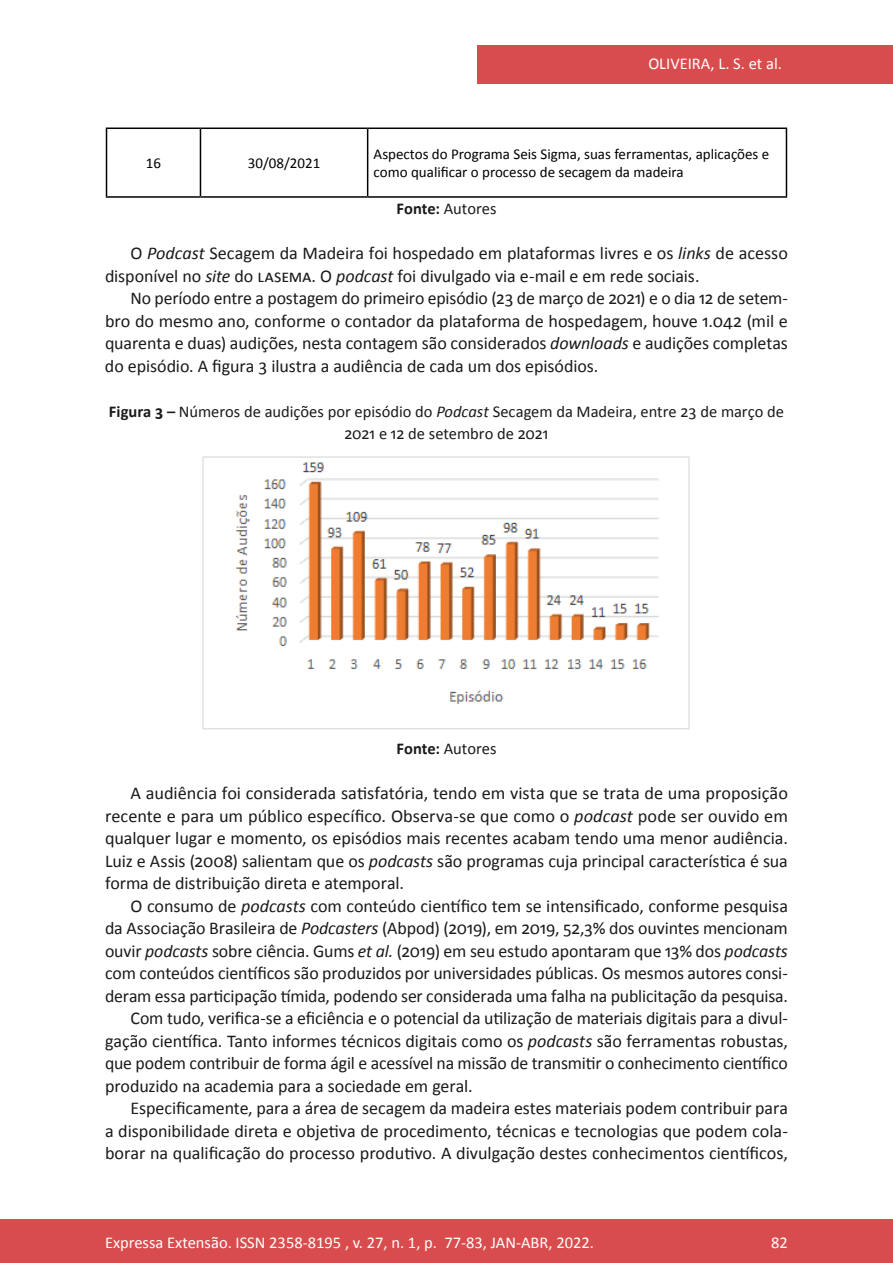
<style>
.page{position:relative;width:893px;height:1263px;background:#fff}
.page>*{position:absolute;margin:0;border:0;box-sizing:border-box;transform-origin:0 0}
.t1{font:18px/22.5px "Calibri";letter-spacing:-.005em;color:#1a1a1a;text-align:justify}
.t2{font:16.5px/22.5px "Calibri";color:#1a1a1a;text-align:center}
.t3{font:16.5px "Calibri";color:#fff}
.t4{font:15px/18px "Calibri";color:#000}
.s1{font-weight:700}
.s2{font-style:italic}
</style>
<div class="page">
<div style="left:477px;top:45px;width:416px;height:39px;background:#d94c4d"></div>
<div style="left:0;top:1219px;width:893px;height:44px;background:#d94c4d"></div>
<hr style="left:106px;top:128px;width:94px;height:1px;background:#000">
<hr style="left:106px;top:129px;width:1px;height:67px;background:#000">
<hr style="left:200px;top:128px;width:168px;height:1px;background:#000">
<hr style="left:200px;top:129px;width:1px;height:67px;background:#000">
<hr style="left:368px;top:128px;width:419px;height:1px;background:#000">
<hr style="left:367px;top:129px;width:1px;height:67px;background:#000">
<hr style="left:786px;top:129px;width:1px;height:67px;background:#000">
<hr style="left:106px;top:196px;width:94px;height:2px;background:#000">
<hr style="left:200px;top:196px;width:168px;height:2px;background:#000">
<hr style="left:368px;top:196px;width:419px;height:2px;background:#000">
<img style="left:202px;top:456px;width:488px;height:274px">
<p class="t3" style="left:648px;top:53px;width:135px">OLIVEIRA, L. S. et al.</p>
<p class="t4" style="left:146px;top:154px;width:17px">16</p>
<p class="t4" style="left:248px;top:154px;width:74px">30/08/2021</p>
<p class="t4" style="left:374px;top:145px;width:397px">Aspectos do Programa Seis Sigma, suas ferramentas, aplicações e como qualificar o processo de secagem da madeira</p>
<p class="t2" style="left:397px;top:198px;width:101px"><span class="s1">Fonte:</span> Autores</p>
<p class="t1" style="left:105px;top:242px;width:684px;text-indent:26px">O <span class="s2">Podcast</span> Secagem da Madeira foi hospedado em plataformas livres e os <span class="s2">links</span> de acesso disponível no <span class="s2">site</span> do LASEMA. O <span class="s2">podcast</span> foi divulgado via e-mail e em rede sociais.</p>
<p class="t1" style="left:105px;top:287px;width:684px;text-indent:26px">No período entre a postagem do primeiro episódio (23 de março de 2021) e o dia 12 de setem&shy;bro do mesmo ano, conforme o contador da plataforma de hospedagem, houve 1.042 (mil e quarenta e duas) audições, nesta contagem são considerados <span class="s2">downloads</span> e audições completas do episódio. A figura 3 ilustra a audiência de cada um dos episódios.</p>
<p class="t2" style="left:109px;top:400px;width:676px"><span class="s1">Figura 3 –</span> Números de audições por episódio do <span class="s2">Podcast</span> Secagem da Madeira, entre 23 de março de<br>2021 e 12 de setembro de 2021</p>
<p class="t2" style="left:397px;top:738px;width:101px"><span class="s1">Fonte:</span> Autores</p>
<p class="t1" style="left:105px;top:782px;width:684px;text-indent:26px">A audiência foi considerada satisfatória, tendo em vista que se trata de uma proposição recente e para um público específico. Observa-se que como o <span class="s2">podcast</span> pode ser ouvido em qualquer lugar e momento, os episódios mais recentes acabam tendo uma menor audiência.<br>Luiz e Assis (2008) salientam que os <span class="s2">podcasts</span> são programas cuja principal característica é sua forma de distribuição direta e atemporal.</p>
<p class="t1" style="left:130px;top:895px;width:659px">O consumo de <span class="s2">podcasts</span> com conteúdo científico tem se intensificado, conforme pesquisa</p>
<p class="t1" style="left:105px;top:917px;width:684px">da Associação Brasileira de <span class="s2">Podcasters</span> (Abpod) (2019), em 2019, 52,3% dos ouvintes mencionam</p>
<p class="t1" style="left:105px;top:940px;width:684px">ouvir <span class="s2">podcasts</span> sobre ciência. Gums <span class="s2">et al.</span> (2019) em seu estudo apontaram que 13% dos <span class="s2">podcasts</span></p>
<p class="t1" style="left:105px;top:962px;width:684px">com conteúdos científicos são produzidos por universidades públicas. Os mesmos autores consi-</p>
<p class="t1" style="left:105px;top:985px;width:684px">deram essa participação tímida, podendo ser considerada uma falha na publicitação da pesquisa.</p>
<p class="t1" style="left:130px;top:1007px;width:659px">Com tudo, verifica-se a eficiência e o potencial da utilização de materiais digitais para a divul-</p>
<p class="t1" style="left:105px;top:1030px;width:684px">gação científica. Tanto informes técnicos digitais como os <span class="s2">podcasts</span> são ferramentas robustas,</p>
<p class="t1" style="left:105px;top:1052px;width:684px">que podem contribuir de forma ágil e acessível na missão de transmitir o conhecimento científico</p>
<p class="t1" style="left:105px;top:1075px;width:369px">produzido na academia para a sociedade em geral.</p>
<p class="t1" style="left:130px;top:1097px;width:659px">Especificamente, para a área de secagem da madeira estes materiais podem contribuir para</p>
<p class="t1" style="left:105px;top:1120px;width:684px">a disponibilidade direta e objetiva de procedimento, técnicas e tecnologias que podem cola-</p>
<p class="t1" style="left:105px;top:1142px;width:684px">borar na qualificação do processo produtivo. A divulgação destes conhecimentos científicos,</p>
<p class="t3" style="left:105px;top:1231px;width:491px">Expressa Extensão. ISSN 2358-8195 , v. 27, n. 1, p. 77-83, JAN-ABR, 2022.</p>
<p class="t3" style="left:771px;top:1231px;width:18px">82</p>
</div>
